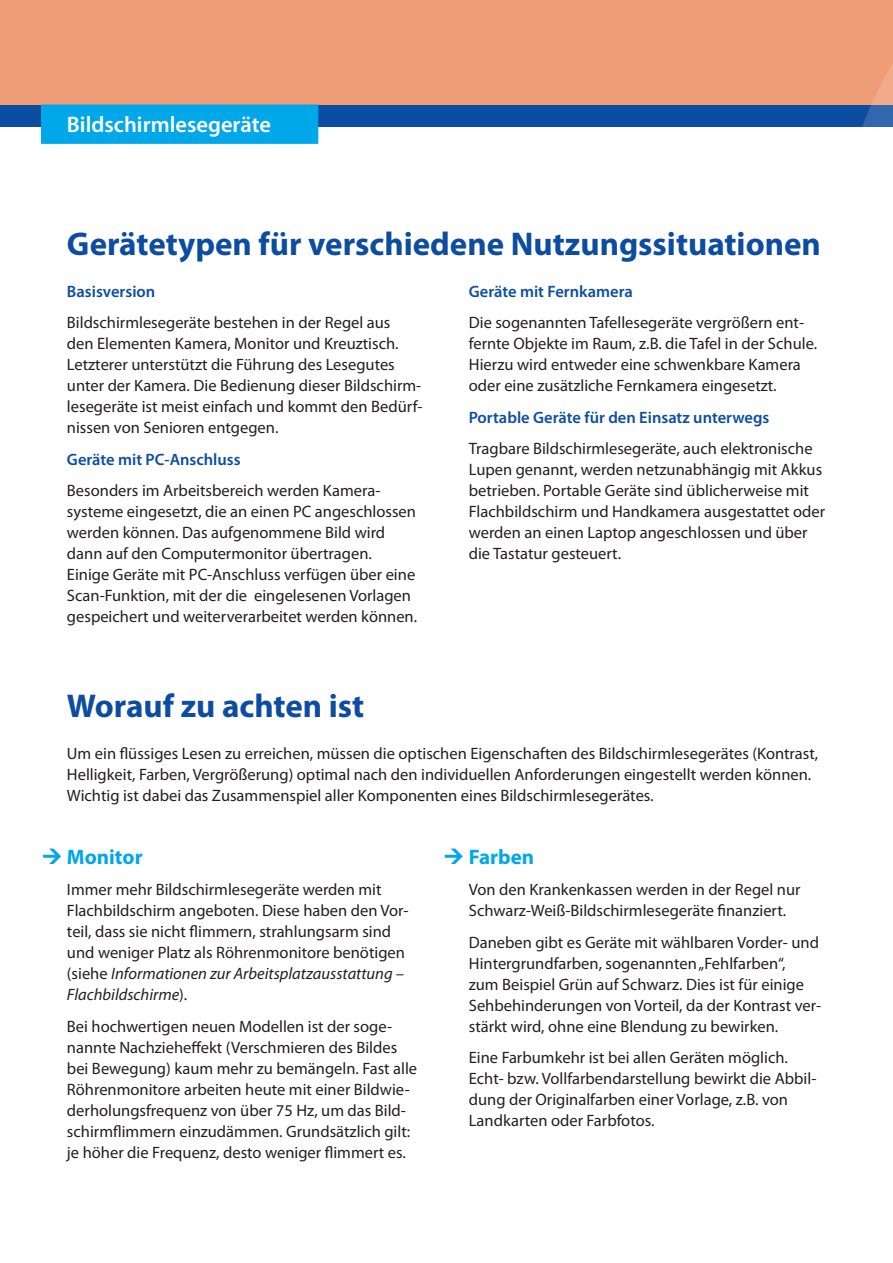
<style>
.page{position:relative;width:893px;height:1263px;background:#fff}
.page>*{position:absolute;margin:0;border:0;box-sizing:border-box;transform-origin:0 0}
.t1{font:700 33px "Myriad Pro";color:#0d4da1}
.t2{font:600 22.5px "Myriad Pro";color:#fff}
.t3{font:700 21px "Myriad Pro";color:#00a7e9}
.t4{font:16.5px/21px "Myriad Pro";color:#231f20}
.t5{font:600 16.5px "Myriad Pro";color:#0d4da1}
.s1{font-style:italic}
</style>
<div class="page">
<div style="left:0;top:0;width:893px;height:126px;background:#ee9d76"></div>
<div style="left:0;top:105px;width:893px;height:21px;background:#0d4da1"></div>
<div style="left:41px;top:105px;width:277px;height:38px;background:#00a7e9"></div>
<svg style="left:843px;top:63px;width:50px;height:64px"></svg>
<h2 class="t2" style="left:67px;top:110px;width:206px">Bildschirmlesegeräte</h2>
<h2 class="t1" style="left:67px;top:222px;width:755px">Gerätetypen für verschiedene Nutzungssituationen</h2>
<h3 class="t5" style="left:67px;top:281px;width:90px">Basisversion</h3>
<p class="t4" style="left:67px;top:312px;width:357px">Bildschirmlesegeräte bestehen in der Regel aus<br>den Elementen Kamera, Monitor und Kreuztisch.<br>Letzterer unterstützt die Führung des Lesegutes unter der Kamera. Die Bedienung dieser Bildschirm&shy;lesegeräte ist meist einfach und kommt den Bedürf&shy;nissen von Senioren entgegen.</p>
<h3 class="t5" style="left:67px;top:449px;width:175px">Geräte mit PC-Anschluss</h3>
<p class="t4" style="left:67px;top:480px;width:352px">Besonders im Arbeitsbereich werden Kamera&shy;systeme eingesetzt, die an einen PC angeschlossen werden können. Das aufgenommene Bild wird dann auf den Computermonitor übertragen.<br>Einige Geräte mit PC-Anschluss verfügen über eine Scan-Funktion, mit der die eingelesenen Vorlagen gespeichert und weiterverarbeitet werden können.</p>
<h3 class="t5" style="left:469px;top:281px;width:165px">Geräte mit Fernkamera</h3>
<p class="t4" style="left:469px;top:312px;width:350px">Die sogenannten Tafellesegeräte vergrößern ent&shy;fernte Objekte im Raum, z.B. die Tafel in der Schule.<br>Hierzu wird entweder eine schwenkbare Kamera oder eine zusätzliche Fernkamera eingesetzt.</p>
<h3 class="t5" style="left:469px;top:407px;width:302px">Portable Geräte für den Einsatz unterwegs</h3>
<p class="t4" style="left:469px;top:438px;width:358px">Tragbare Bildschirmlesegeräte, auch elektronische Lupen genannt, werden netzunabhängig mit Akkus betrieben. Portable Geräte sind üblicherweise mit Flachbildschirm und Handkamera ausgestattet oder werden an einen Laptop angeschlossen und über die Tastatur gesteuert.</p>
<h2 class="t1" style="left:67px;top:684px;width:299px">Worauf zu achten ist</h2>
<p class="t4" style="left:67px;top:742px;width:753px">Um ein flüssiges Lesen zu erreichen, müssen die optischen Eigenschaften des Bildschirmlesegerätes (Kontrast,<br>Helligkeit, Farben, Vergrößerung) optimal nach den individuellen Anforderungen eingestellt werden können.<br>Wichtig ist dabei das Zusammenspiel aller Komponenten eines Bildschirmlesegerätes.</p>
<h3 class="t3" style="left:67px;top:843px;width:77px">Monitor</h3>
<p class="t4" style="left:67px;top:879px;width:343px">Immer mehr Bildschirmlesegeräte werden mit Flachbildschirm angeboten. Diese haben den Vor&shy;teil, dass sie nicht flimmern, strahlungsarm sind und weniger Platz als Röhrenmonitore benötigen (siehe <span class="s1">Informationen zur Arbeitsplatzausstattung – Flachbildschirme</span>).</p>
<p class="t4" style="left:67px;top:1015px;width:352px">Bei hochwertigen neuen Modellen ist der soge&shy;nannte Nachzieheffekt (Verschmieren des Bildes bei Bewegung) kaum mehr zu bemängeln. Fast alle Röhrenmonitore arbeiten heute mit einer Bildwie&shy;derholungsfrequenz von über 75 Hz, um das Bild&shy;schirmflimmern einzudämmen. Grundsätzlich gilt: je höher die Frequenz, desto weniger flimmert es.</p>
<h3 class="t3" style="left:469px;top:843px;width:67px">Farben</h3>
<p class="t4" style="left:469px;top:879px;width:333px">Von den Krankenkassen werden in der Regel nur<br>Schwarz-Weiß-Bildschirmlesegeräte finanziert.</p>
<p class="t4" style="left:469px;top:931px;width:354px">Daneben gibt es Geräte mit wählbaren Vorder- und Hintergrundfarben, sogenannten „Fehlfarben“,<br>zum Beispiel Grün auf Schwarz. Dies ist für einige Sehbehinderungen von Vorteil, da der Kontrast ver&shy;stärkt wird, ohne eine Blendung zu bewirken.</p>
<p class="t4" style="left:469px;top:1047px;width:349px">Eine Farbumkehr ist bei allen Geräten möglich.<br>Echt- bzw. Vollfarbendarstellung bewirkt die Abbil&shy;dung der Originalfarben einer Vorlage, z.B. von Landkarten oder Farbfotos.</p>
</div>
